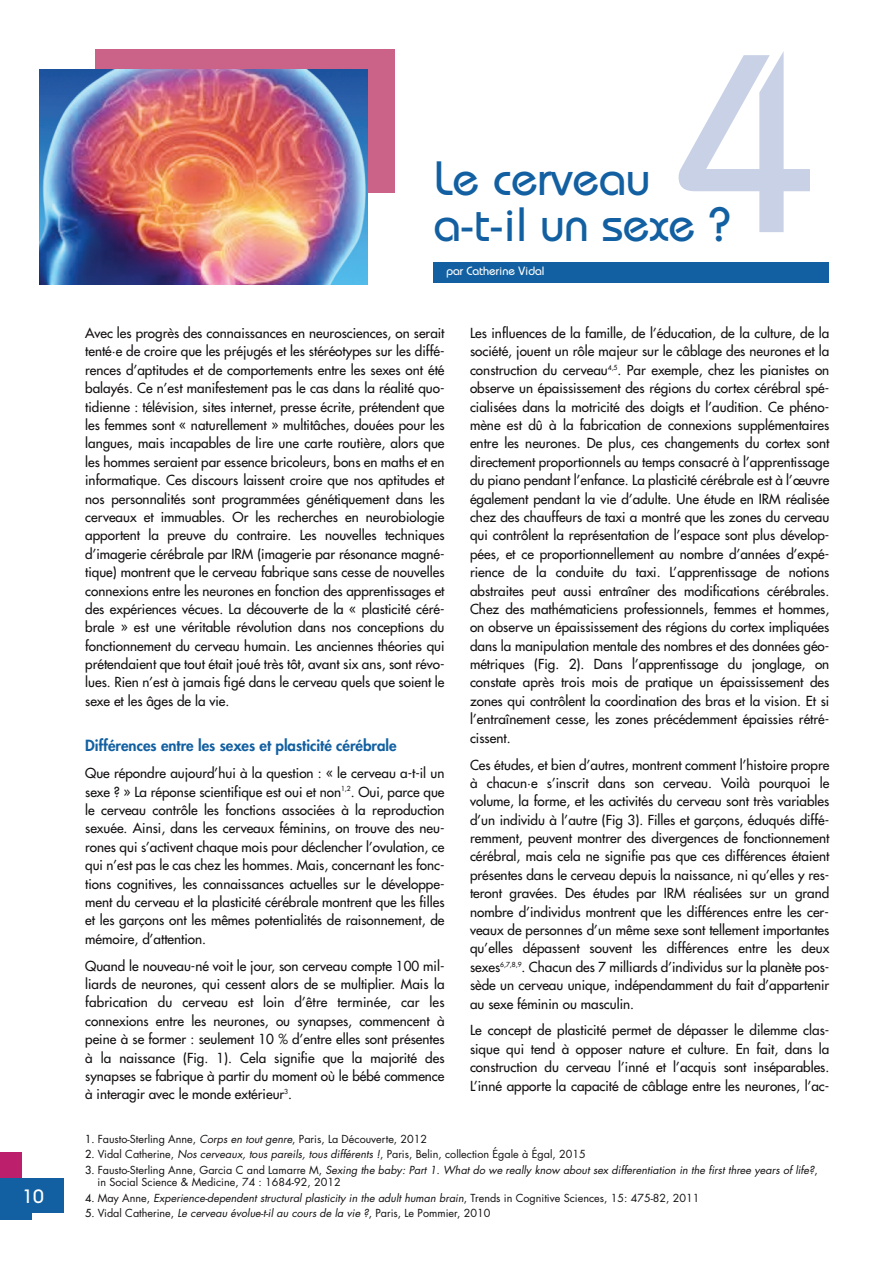
<style>
.page{position:relative;width:893px;height:1263px;background:#fff}
.page>*{position:absolute;margin:0;border:0;box-sizing:border-box;transform-origin:0 0}
.t1{font:48px/46.5px "Bimini Normal";color:#1260a1}
.t2{font:19.35px "Bimini Normal";color:#fff}
.t3{font:800 15px "Futura";color:#1260a1}
.t4{font:13.5px/18.5px "Futura";color:#131010;text-align:justify}
.t5{font:12px "Bimini Normal";color:#fff}
.t6{font:italic 10.8px/12.8px "Futura";color:#131010}
.t7{font:10.8px "Futura";color:#131010}
.s1{font-style:inherit}
.s2{font-style:italic}
.s3{font-style:normal}
</style>
<div class="page">
<div style="left:0;top:1184px;width:32px;height:36px;background:#1260a1"></div>
<div style="left:0;top:1152px;width:21px;height:43px;background:#bc1f6b"></div>
<div style="left:0;top:1178px;width:63px;height:34px;background:#1260a1"></div>
<div style="left:96px;top:50px;width:299px;height:143px;background:#ca6387"></div>
<div style="left:434px;top:262px;width:395px;height:20px;background:#1260a1"></div>
<img style="left:40px;top:70px;width:327px;height:215px">
<svg style="left:679px;top:51px;width:131px;height:181px"></svg>
<h2 class="t2" style="left:23px;top:1184px;width:23px">10</h2>
<h1 class="t1" style="left:434px;top:154px;width:297px">Le cerveau a-t-il un sexe ?</h1>
<p class="t5" style="left:446px;top:264px;width:100px">par Catherine Vidal</p>
<p class="t4" style="left:85px;top:325px;width:361px">Avec les progrès des connaissances en neurosciences, on serait tenté·e de croire que les préjugés et les stéréotypes sur les diffé&shy;rences d’aptitudes et de comportements entre les sexes ont été balayés. Ce n’est manifestement pas le cas dans la réalité quo&shy;tidienne : télévision, sites internet, presse écrite, prétendent que les femmes sont « naturellement » multitâches, douées pour les langues, mais incapables de lire une carte routière, alors que les hommes seraient par essence bricoleurs, bons en maths et en informatique. Ces discours laissent croire que nos aptitudes et nos personnalités sont programmées génétiquement dans les cerveaux et immuables. Or les recherches en neurobiologie apportent la preuve du contraire. Les nouvelles techniques d’imagerie cérébrale par IRM (imagerie par résonance magné&shy;tique) montrent que le cerveau fabrique sans cesse de nouvelles connexions entre les neurones en fonction des apprentissages et des expériences vécues. La découverte de la « plasticité céré&shy;brale » est une véritable révolution dans nos conceptions du fonctionnement du cerveau humain. Les anciennes théories qui prétendaient que tout était joué très tôt, avant six ans, sont révo&shy;lues. Rien n’est à jamais figé dans le cerveau quels que soient le sexe et les âges de la vie.</p>
<p class="t3" style="left:85px;top:738px;width:313px">Différences entre les sexes et plasticité cérébrale</p>
<p class="t4" style="left:85px;top:765px;width:361px">Que répondre aujourd’hui à la question : « le cerveau a-t-il un sexe ? » La réponse scientifique est oui et non<sup>1,2</sup>. Oui, parce que le cerveau contrôle les fonctions associées à la reproduction sexuée. Ainsi, dans les cerveaux féminins, on trouve des neu&shy;rones qui s’activent chaque mois pour déclencher l’ovulation, ce qui n’est pas le cas chez les hommes. Mais, concernant les fonc&shy;tions cognitives, les connaissances actuelles sur le développe&shy;ment du cerveau et la plasticité cérébrale montrent que les filles et les garçons ont les mêmes potentialités de raisonnement, de mémoire, d’attention.</p>
<p class="t4" style="left:85px;top:957px;width:361px">Quand le nouveau-né voit le jour, son cerveau compte 100 mil&shy;liards de neurones, qui cessent alors de se multiplier. Mais la fabrication du cerveau est loin d’être terminée, car les connexions entre les neurones, ou synapses, commencent à peine à se former : seulement 10 % d’entre elles sont présentes à la naissance (Fig. 1). Cela signifie que la majorité des synapses se fabrique à partir du moment où le bébé commence à interagir avec le monde extérieur<sup>3</sup>.</p>
<p class="t4" style="left:470px;top:325px;width:361px">Les influences de la famille, de l’éducation, de la culture, de la société, jouent un rôle majeur sur le câblage des neurones et la construction du cerveau<sup>4,5</sup>. Par exemple, chez les pianistes on observe un épaississement des régions du cortex cérébral spé&shy;cialisées dans la motricité des doigts et l’audition. Ce phéno&shy;mène est dû à la fabrication de connexions supplémentaires entre les neurones. De plus, ces changements du cortex sont directement proportionnels au temps consacré à l’apprentissage du piano pendant l’enfance. La plasticité cérébrale est à l’œuvre également pendant la vie d’adulte. Une étude en IRM réalisée chez des chauffeurs de taxi a montré que les zones du cerveau qui contrôlent la représentation de l’espace sont plus dévelop&shy;pées, et ce proportionnellement au nombre d’années d’expé&shy;rience de la conduite du taxi. L’apprentissage de notions abstraites peut aussi entraîner des modifications cérébrales.<br>Chez des mathématiciens professionnels, femmes et hommes, on observe un épaississement des régions du cortex impliquées dans la manipulation mentale des nombres et des données géo&shy;métriques (Fig. 2). Dans l’apprentissage du jonglage, on constate après trois mois de pratique un épaississement des zones qui contrôlent la coordination des bras et la vision. Et si l’entraînement cesse, les zones précédemment épaissies rétré&shy;cissent.</p>
<p class="t4" style="left:470px;top:756px;width:361px">Ces études, et bien d’autres, montrent comment l’histoire propre à chacun·e s’inscrit dans son cerveau. Voilà pourquoi le volume, la forme, et les activités du cerveau sont très variables d’un individu à l’autre (Fig 3). Filles et garçons, éduqués diffé&shy;remment, peuvent montrer des divergences de fonctionnement cérébral, mais cela ne signifie pas que ces différences étaient présentes dans le cerveau depuis la naissance, ni qu’elles y res&shy;teront gravées. Des études par IRM réalisées sur un grand nombre d’individus montrent que les différences entre les cer&shy;veaux de personnes d’un même sexe sont tellement importantes qu’elles dépassent souvent les différences entre les deux sexes<sup>6,7,8,9</sup>. Chacun des 7 milliards d’individus sur la planète pos&shy;sède un cerveau unique, indépendamment du fait d’appartenir au sexe féminin ou masculin.</p>
<p class="t4" style="left:470px;top:1022px;width:361px">Le concept de plasticité permet de dépasser le dilemme clas&shy;sique qui tend à opposer nature et culture. En fait, dans la construction du cerveau l’inné et l’acquis sont inséparables.<br>L’inné apporte la capacité de câblage entre les neurones, l’ac-</p>
<p class="t7" style="left:85px;top:1134px;width:344px"><span class="s1">1.</span> Fausto-Sterling Anne, <span class="s2">Corps en tout genre</span>, Paris, La Découverte, 2012</p>
<p class="t7" style="left:85px;top:1149px;width:502px"><span class="s1">2.</span> Vidal Catherine, <span class="s2">Nos cerveaux, tous pareils, tous différents !</span>, Paris, Belin, collection Égale à Égal, 2015</p>
<p class="t6" style="left:98px;top:1164px;width:722px;text-indent:-12px"><span class="s3">3.</span> <span class="s3">Fausto-Sterling Anne, Garcia C and Lamarre M,</span> Sexing the baby: Part 1. What do we really know about sex differentiation in the first three years of life?<span class="s3">, in Social Science &amp; Medicine, 74 : 1684-92, 2012</span></p>
<p class="t6" style="left:85px;top:1192px;width:616px"><span class="s3">4.</span> <span class="s3">May Anne,</span> Experience-dependent structural plasticity in the adult human brain<span class="s3">, Trends in Cognitive Sciences, 15: 475-82, 2011</span></p>
<p class="t7" style="left:85px;top:1208px;width:407px"><span class="s1">5.</span> Vidal Catherine, <span class="s2">Le cerveau évolue-t-il au cours de la vie ?</span>, Paris, Le Pommier, 2010</p>
</div>
